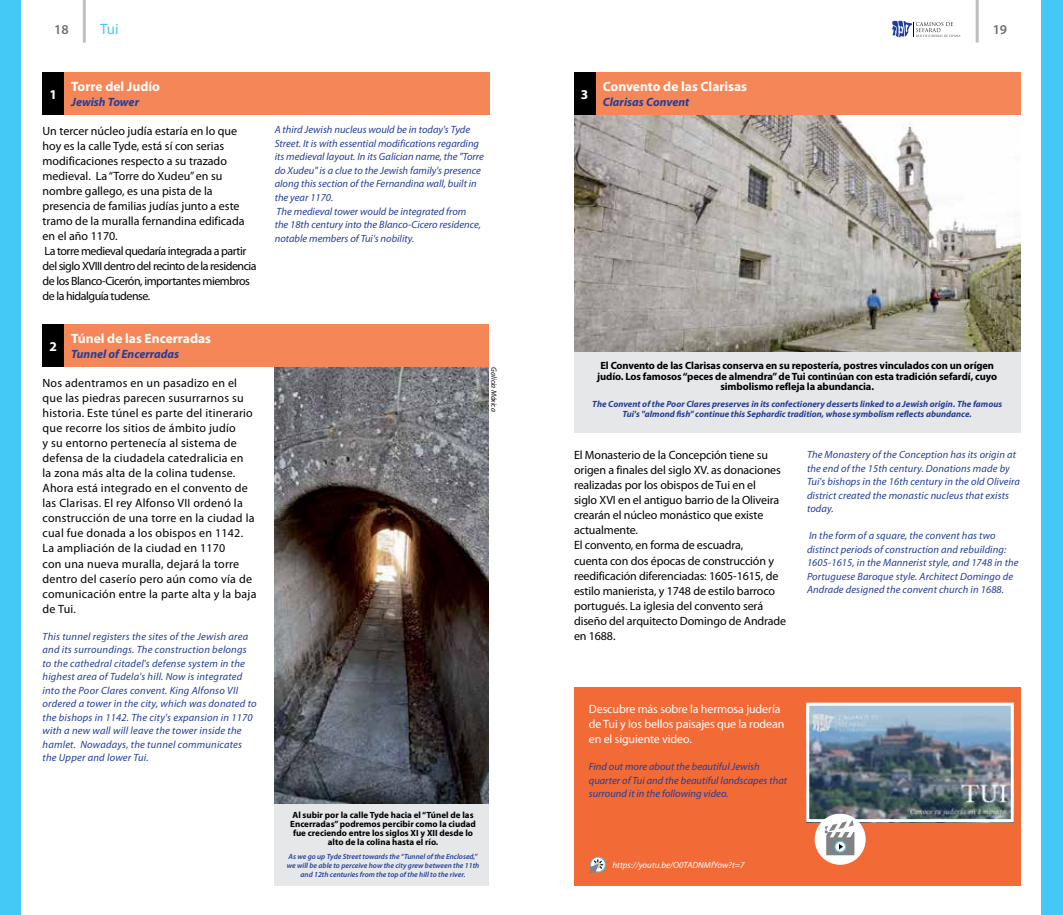
<style>
.page{position:relative;width:1063px;height:915px;background:#fff}
.page>*{position:absolute;margin:0;border:0;box-sizing:border-box;transform-origin:0 0}
.t1{font:15px "Myriad Pro";color:#44c8f5}
.t2{font:700 13.5px "Myriad Pro";color:#fff}
.t3{font:600 13.5px "Myriad Pro";color:#6d6e71}
.t4{font:12px/15px "Myriad Pro";color:#000}
.t5{font:12px/15px "Myriad Pro";letter-spacing:.02em;color:#000}
.t6{font:12px/15px "Myriad Pro";letter-spacing:-.01em;color:#fff}
.t7{font:italic 700 12px "Myriad Pro";color:#233e99}
.t8{font:italic 10.5px/13.5px "Myriad Pro";letter-spacing:.01em;color:#233e99}
.t9{font:700 10.5px/10.5px "Myriad Pro";letter-spacing:-.01em;color:#000;text-align:center}
.t10{font:italic 700 9px/10.5px "Myriad Pro";color:#233e99;text-align:center}
.t11{font:700 9px/9px "Myriad Pro";color:#000;text-align:center}
.t12{font:italic 9px "Myriad Pro";color:#fff}
.t13{font:italic 600 7.5px/9px "Myriad Pro";color:#233e99;text-align:center}
.t14{font:italic 7.5px "Myriad Pro";letter-spacing:-.01em;color:#000}
</style>
<div class="page">
<div style="left:1042px;top:0;width:21px;height:914px;background:#44c8f5"></div>
<hr style="left:976px;top:0;width:3px;height:43px;background:#bcbec0">
<svg style="left:892px;top:21px;width:69px;height:17px"></svg>
<hr style="left:83px;top:0;width:3px;height:43px;background:#bcbec0">
<div style="left:0;top:0;width:21px;height:914px;background:#44c8f5"></div>
<img style="left:275px;top:367px;width:214px;height:436px">
<div style="left:43px;top:72px;width:447px;height:43px;background:#f58657"></div>
<div style="left:43px;top:72px;width:21px;height:43px;background:#000"></div>
<div style="left:43px;top:324px;width:446px;height:43px;background:#f58657"></div>
<div style="left:43px;top:324px;width:21px;height:43px;background:#000"></div>
<img style="left:574px;top:115px;width:446px;height:237px">
<div style="left:574px;top:72px;width:446px;height:43px;background:#f58657"></div>
<div style="left:574px;top:72px;width:21px;height:43px;background:#000"></div>
<div style="left:574px;top:686px;width:446px;height:198px;background:#f26a35"></div>
<img style="left:810px;top:706px;width:200px;height:111px">
<div style="left:806px;top:702px;width:208px;height:119px;border:3px solid #fff"></div>
<div style="left:815px;top:813px;width:51px;height:51px;background:#fff;border-radius:50%"></div>
<svg style="left:825px;top:820px;width:29px;height:34px"></svg>
<svg style="left:590px;top:856px;width:16px;height:16px"></svg>
<svg style="left:591px;top:857px;width:14px;height:14px"></svg>
<svg style="left:589px;top:858px;width:14px;height:15px"></svg>
<div style="left:275px;top:803px;width:214px;height:81px;background:#e6e7e8"></div>
<div style="left:574px;top:352px;width:446px;height:80px;background:#e6e7e8"></div>
<p class="t3" style="left:54px;top:21px;width:16px">18</p>
<h1 class="t1" style="left:100px;top:20px;width:20px">Tui</h1>
<p class="t3" style="left:993px;top:21px;width:16px">19</p>
<p class="t2" style="left:71px;top:78px;width:90px">Torre del Judío</p>
<p class="t7" style="left:71px;top:94px;width:69px">Jewish Tower</p>
<p class="t2" style="left:49px;top:85px;width:9px">1</p>
<p class="t4" style="left:43px;top:123px;width:216px">Un tercer núcleo judía estaría en lo que hoy es la calle Tyde, está sí con serias modificaciones respecto a su trazado medieval. La “Torre do Xudeu” en su nombre gallego, es una pista de la presencia de familias judías junto a este tramo de la muralla fernandina edificada en el año 1170.<br>La torre medieval quedaría integrada a partir del siglo XVIII dentro del recinto de la residencia de los Blanco-Cicerón, importantes miembros de la hidalguía tudense.</p>
<p class="t2" style="left:71px;top:329px;width:141px">Túnel de las Encerradas</p>
<p class="t7" style="left:71px;top:346px;width:109px">Tunnel of Encerradas</p>
<p class="t2" style="left:49px;top:337px;width:9px">2</p>
<p class="t5" style="left:43px;top:375px;width:215px">Nos adentramos en un pasadizo en el que las piedras parecen susurrarnos su historia. Este túnel es parte del itinerario que recorre los sitios de ámbito judío<br>y su entorno pertenecía al sistema de defensa de la ciudadela catedralicia en<br>la zona más alta de la colina tudense.<br>Ahora está integrado en el convento de las Clarisas. El rey Alfonso VII ordenó la construcción de una torre en la ciudad la cual fue donada a los obispos en 1142.<br>La ampliación de la ciudad en 1170<br>con una nueva muralla, dejará la torre dentro del caserío pero aún como vía de comunicación entre la parte alta y la baja de Tui.</p>
<p class="t8" style="left:43px;top:629px;width:216px">This tunnel registers the sites of the Jewish area and its surroundings. The construction belongs to the cathedral citadel's defense system in the highest area of Tudela's hill. Now is integrated into the Poor Clares convent. King Alfonso VII ordered a tower in the city, which was donated to the bishops in 1142. The city's expansion in 1170 with a new wall will leave the tower inside the hamlet. Nowadays, the tunnel communicates the Upper and lower Tui.</p>
<p class="t8" style="left:275px;top:123px;width:211px">A third Jewish nucleus would be in today's Tyde Street. It is with essential modifications regarding its medieval layout. In its Galician name, the "Torre do Xudeu" is a clue to the Jewish family's presence along this section of the Fernandina wall, built in the year 1170.<br>The medieval tower would be integrated from<br>the 18th century into the Blanco-Cicero residence, notable members of Tui's nobility.</p>
<p class="t2" style="left:581px;top:85px;width:9px">3</p>
<p class="t2" style="left:603px;top:78px;width:146px">Convento de las Clarisas</p>
<p class="t7" style="left:603px;top:94px;width:88px">Clarisas Convent</p>
<p class="t14" style="left:499px;top:367px;width:46px;rotate:90deg">Galicia Máxica</p>
<p class="t9" style="left:597px;top:360px;width:402px">El Convento de las Clarisas conserva en su repostería, postres vinculados con un orígen judío. Los famosos “peces de almendra” de Tui continúan con esta tradición sefardí, cuyo simbolismo refleja la abundancia.</p>
<p class="t10" style="left:592px;top:398px;width:411px">The Convent of the Poor Clares preserves in its confectionery desserts linked to a Jewish origin. The famous<br>Tui's "almond fish" continue this Sephardic tradition, whose symbolism reflects abundance.</p>
<p class="t4" style="left:574px;top:447px;width:214px">El Monasterio de la Concepción tiene su origen a finales del siglo XV. as donaciones realizadas por los obispos de Tui en el<br>siglo XVI en el antiguo barrio de la Oliveira crearán el núcleo monástico que existe actualmente.<br>El convento, en forma de escuadra,<br>cuenta con dos épocas de construcción y reedificación diferenciadas: 1605-1615, de estilo manierista, y 1748 de estilo barroco portugués. La iglesia del convento será diseño del arquitecto Domingo de Andrade en 1688.</p>
<p class="t8" style="left:807px;top:447px;width:215px">The Monastery of the Conception has its origin at the end of the 15th century. Donations made by Tui's bishops in the 16th century in the old Oliveira district created the monastic nucleus that exists today.</p>
<p class="t8" style="left:807px;top:528px;width:213px">In the form of a square, the convent has two distinct periods of construction and rebuilding:<br>1605-1615, in the Mannerist style, and 1748 in the Portuguese Baroque style. Architect Domingo de Andrade designed the convent church in 1688.</p>
<p class="t11" style="left:290px;top:810px;width:187px">Al subir por la calle Tyde hacia el “Túnel de las Encerradas” podremos percibir como la ciudad fue creciendo entre los siglos XI y XII desde lo alto de la colina hasta el río.</p>
<p class="t13" style="left:287px;top:851px;width:194px">As we go up Tyde Street towards the “Tunnel of the Enclosed,” we will be able to perceive how the city grew between the 11th and 12th centuries from the top of the hill to the river.</p>
<p class="t6" style="left:589px;top:701px;width:197px">Descubre más sobre la hermosa judería de Tui y los bellos paisajes que la rodean en el siguiente video.</p>
<p class="t8" style="left:589px;top:759px;width:200px">Find out more about the beautiful Jewish quarter of Tui and the beautiful landscapes that surround it in the following video.</p>
<p class="t12" style="left:612px;top:859px;width:134px">https://youtu.be/O0TADNMfYow?t=7</p>
</div>
